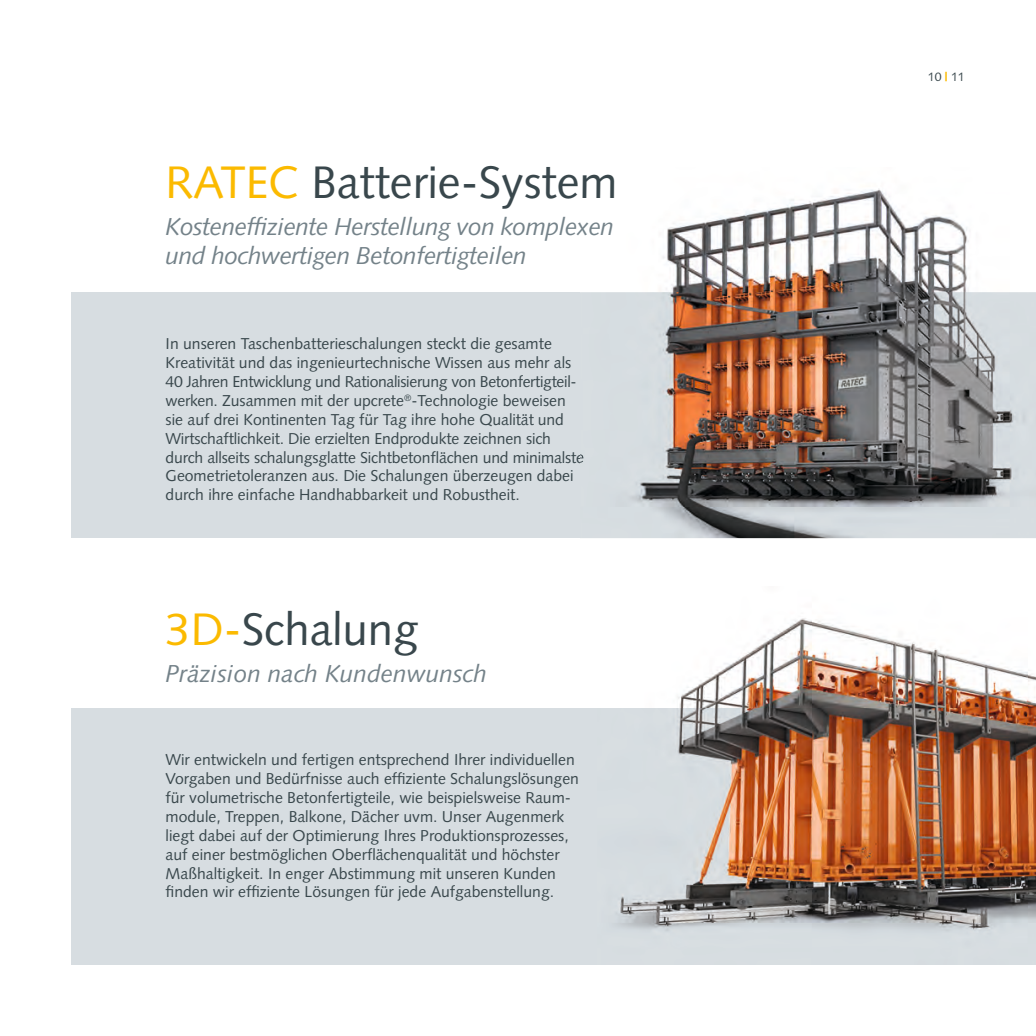
<style>
.page{position:relative;width:1036px;height:1036px;background:#fff}
.page>*{position:absolute;margin:0;border:0;box-sizing:border-box;transform-origin:0 0}
.t1{font:45.5px "Syntax LT Std";color:#39474c}
.t2{font:italic 24.5px/29.4px "Syntax LT Std";letter-spacing:-.02em;color:#748289}
.t3{font:italic 24.5px "Syntax LT Std";color:#748289}
.t4{font:15.75px/18.9px "Syntax LT Std";color:#39474c}
.t5{font:12.25px "Syntax LT Std";color:#39474c}
.s1{color:#fbba00}
.s2{font-weight:900;color:#fbba00}
</style>
<div class="page">
<div style="left:71px;top:292px;width:964px;height:246px;background:#d7dde1"></div>
<div style="left:71px;top:708px;width:964px;height:256px;background:#d7dde1"></div>
<img style="left:631px;top:189px;width:383px;height:349px">
<img style="left:580px;top:454px;width:4px;height:9px">
<img style="left:617px;top:618px;width:418px;height:313px">
<h1 class="t1" style="left:166px;top:155px;width:453px"><span class="s1">RATEC</span> Batterie-System</h1>
<h2 class="t2" style="left:166px;top:211px;width:450px">Kosteneffiziente Herstellung von komplexen und hochwertigen Betonfertigteilen</h2>
<p class="t4" style="left:166px;top:334px;width:420px">In unseren Taschenbatterieschalungen steckt die gesamte Kreativität und das ingenieurtechnische Wissen aus mehr als 40 Jahren Entwicklung und Rationalisierung von Betonfertigteil&shy;werken. Zusammen mit der upcrete<sup>®</sup>-Technologie beweisen sie auf drei Kontinenten Tag für Tag ihre hohe Qualität und Wirtschaftlichkeit. Die erzielten Endprodukte zeichnen sich durch allseits schalungsglatte Sichtbetonflächen und minimalste Geometrietoleranzen aus. Die Schalungen überzeugen dabei durch ihre einfache Handhabbarkeit und Robustheit.</p>
<h1 class="t1" style="left:166px;top:602px;width:254px"><span class="s1">3D-</span>Schalung</h1>
<h2 class="t3" style="left:166px;top:658px;width:323px">Präzision nach Kundenwunsch</h2>
<p class="t4" style="left:166px;top:750px;width:415px">Wir entwickeln und fertigen entsprechend Ihrer individuellen Vorgaben und Bedürfnisse auch effiziente Schalungslösungen für volumetrische Betonfertigteile, wie beispielsweise Raum&shy;module, Treppen, Balkone, Dächer uvm. Unser Augenmerk liegt dabei auf der Optimierung Ihres Produktionsprozesses, auf einer bestmöglichen Oberflächenqualität und höchster Maßhaltigkeit. In enger Abstimmung mit unseren Kunden finden wir effiziente Lösungen für jede Aufgabenstellung.</p>
<p class="t5" style="left:927px;top:69px;width:38px">10 <span class="s2">|</span> 11</p>
</div>
